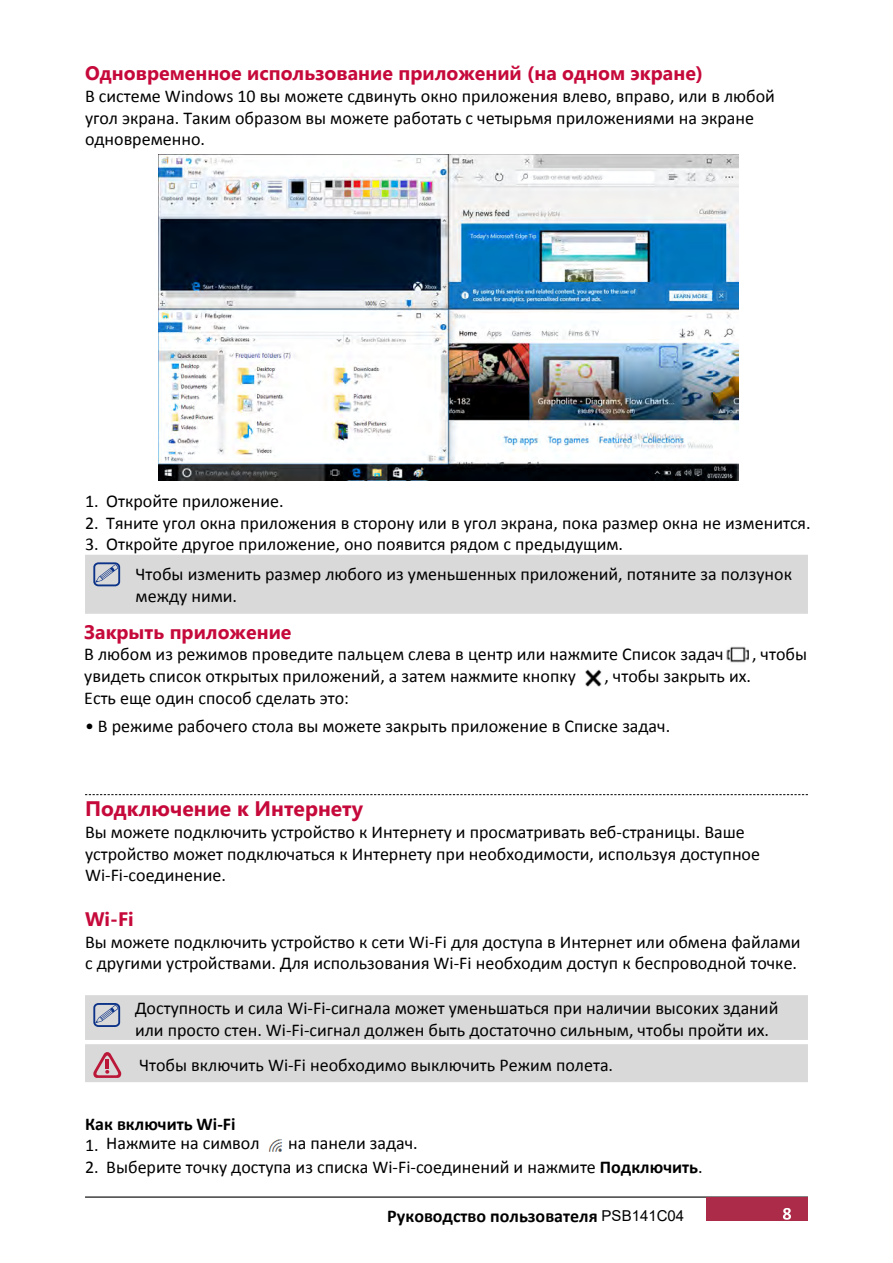
<style>
.page{position:relative;width:893px;height:1263px;background:#fff}
.page>*{position:absolute;margin:0;border:0;box-sizing:border-box;transform-origin:0 0}
.t1{font:700 21px "Segoe UI";color:#c6093b}
.t2{font:700 19.5px "Segoe UI";color:#c6093b}
.t3{font:18px/21.6px "Calibri";color:#000}
.t4{font:700 18px "Calibri";color:#000}
.s1{font-weight:700}
.s2{font-family:"Arial";font-weight:400;font-size:15px}
</style>
<div class="page">
<hr style="left:85px;top:1196px;width:723px;height:1px;background:#000">
<svg style="left:85px;top:794px;width:723px;height:1px"></svg>
<div style="left:85px;top:555px;width:723px;height:59px;background:#d9d9d9"></div>
<div style="left:93px;top:562px;width:27px;height:24px;border:2px solid #0c3388;border-radius:4px"></div>
<img style="left:727px;top:647px;width:22px;height:16px">
<img style="left:585px;top:669px;width:17px;height:18px">
<div style="left:85px;top:995px;width:723px;height:87px;background:#d9d9d9"></div>
<img style="left:268px;top:1139px;width:15px;height:13px">
<img style="left:159px;top:155px;width:579px;height:325px">
<div style="left:706px;top:1197px;width:102px;height:24px;background:#ab2b49"></div>
<svg style="left:783px;top:1208px;width:8px;height:12px"></svg>
<p class="t2" style="left:85px;top:58px;width:620px">Одновременное использование приложений (на одном экране)</p>
<p class="t3" style="left:85px;top:85px;width:691px">В системе Windows 10 вы можете сдвинуть окно приложения влево, вправо, или в любой угол экрана. Таким образом вы можете работать с четырьмя приложениями на экране одновременно.</p>
<p class="t3" style="left:85px;top:490px;width:200px">1. Откройте приложение.</p>
<p class="t3" style="left:85px;top:511px;width:727px">2. Тяните угол окна приложения в сторону или в угол экрана, пока размер окна не изменится.</p>
<p class="t3" style="left:136px;top:529px;width:658px;line-height:30.2px;text-indent:-51px">3. Откройте другое приложение, оно появится рядом с предыдущим.<br>Чтобы изменить размер любого из уменьшенных приложений, потяните за ползунок</p>
<p class="t3" style="left:136px;top:585px;width:103px">между ними.</p>
<p class="t2" style="left:84px;top:616px;width:209px">Закрыть приложение</p>
<p class="t3" style="left:84px;top:643px;width:641px">В любом из режимов проведите пальцем слева в центр или нажмите Список задач</p>
<p class="t3" style="left:752px;top:643px;width:57px">, чтобы</p>
<p class="t3" style="left:84px;top:665px;width:493px">увидеть список открытых приложений, а затем нажмите кнопку</p>
<p class="t3" style="left:604px;top:665px;width:148px">, чтобы закрыть их.</p>
<p class="t3" style="left:84px;top:686px;width:266px">Есть еще один способ сделать это:</p>
<p class="t3" style="left:85px;top:715px;width:587px">• В режиме рабочего стола вы можете закрыть приложение в Списке задач.</p>
<p class="t1" style="left:85px;top:792px;width:280px">Подключение к Интернету</p>
<p class="t3" style="left:85px;top:821px;width:676px">Вы можете подключить устройство к Интернету и просматривать веб-страницы. Ваше устройство может подключаться к Интернету при необходимости, используя доступное<br>Wi-Fi-соединение.</p>
<p class="t2" style="left:85px;top:905px;width:50px">Wi-Fi</p>
<p class="t3" style="left:85px;top:930px;width:717px">Вы можете подключить устройство к сети Wi-Fi для доступа в Интернет или обмена файлами с другими устройствами. Для использования Wi-Fi необходим доступ к беспроводной точке.</p>
<p class="t3" style="left:135px;top:997px;width:645px">Доступность и сила Wi-Fi-сигнала может уменьшаться при наличии высоких зданий или просто стен. Wi-Fi-сигнал должен быть достаточно сильным, чтобы пройти их.</p>
<p class="t3" style="left:139px;top:1053px;width:476px">Чтобы включить Wi-Fi необходимо выключить Режим полета.</p>
<p class="t4" style="left:85px;top:1111px;width:152px">Как включить Wi-Fi</p>
<p class="t3" style="left:85px;top:1131px;width:176px">1. Нажмите на символ</p>
<p class="t3" style="left:288px;top:1131px;width:131px">на панели задач.</p>
<p class="t3" style="left:85px;top:1155px;width:619px">2. Выберите точку доступа из списка Wi-Fi-соединений и нажмите <span class="s1">Подключить</span>.</p>
<p class="t4" style="left:387px;top:1203px;width:298px">Руководство пользователя <span class="s2">PSB141C04</span></p>
</div>
